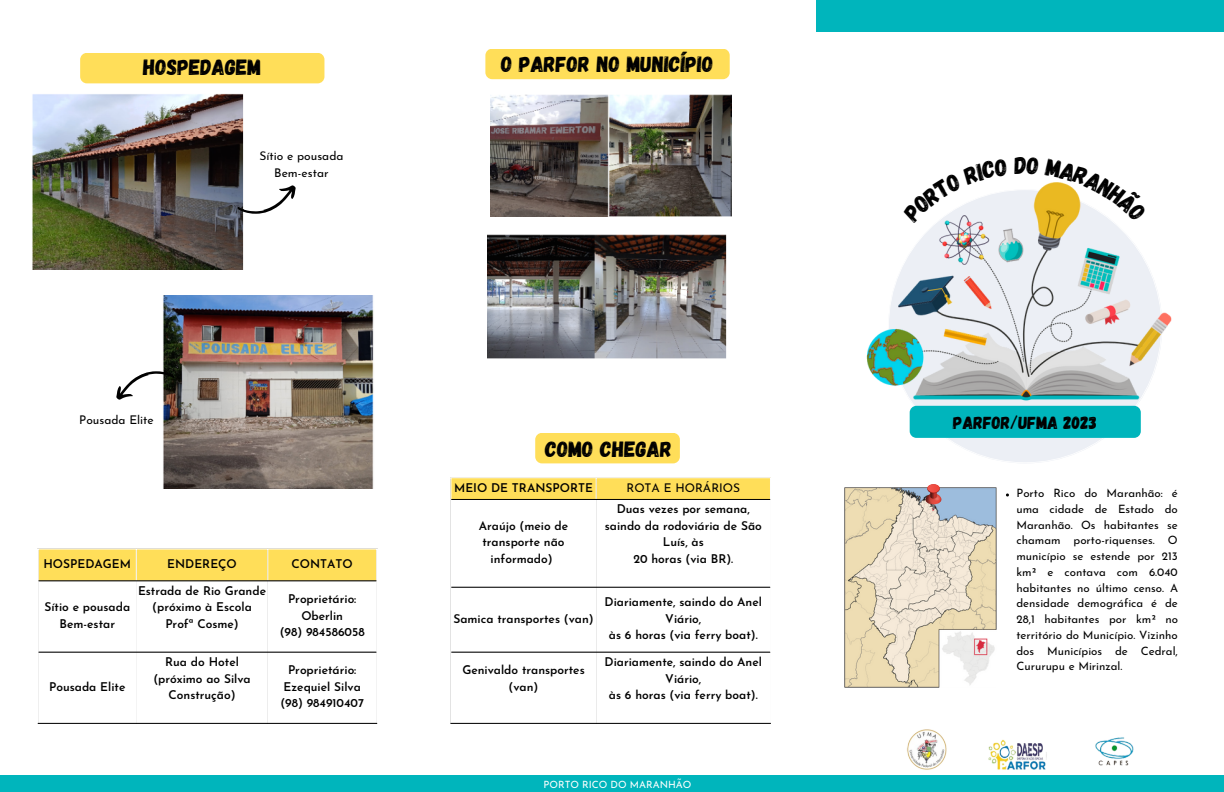
<style>
.page{position:relative;width:1224px;height:792px;background:#fff}
.page>*{position:absolute;margin:0;border:0;box-sizing:border-box;transform-origin:0 0}
.t1{font:22px "Gagalin";color:#000}
.t2{font:17.7px "Gagalin";color:#000}
.t3{font:600 12px/16.5px "Josefin Sans";color:#000;text-align:center}
.t4{font:12px/16.5px "Josefin Sans";color:#000;text-align:center}
.t5{font:11.5px/15.8px "Josefin Sans";color:#000;text-align:justify}
.t6{font:10px "Josefin Sans";color:#fff}
</style>
<div class="page">
<svg style="left:909px;top:428px;width:231px;height:34px"></svg>
<img style="left:866px;top:185px;width:306px;height:243px">
<div style="left:910px;top:406px;width:231px;height:32px;background:#00b5bc;border-radius:7px"></div>
<div style="left:485px;top:49px;width:245px;height:30px;background:#ffde59;border-radius:7px"></div>
<div style="left:0;top:775px;width:1224px;height:17px;background:#00b5bc"></div>
<img style="left:907px;top:729px;width:227px;height:41px">
<div style="left:816px;top:0;width:408px;height:31px;background:#00b5bc"></div>
<div style="left:535px;top:433px;width:145px;height:30px;background:#ffde59;border-radius:7px"></div>
<svg style="left:452px;top:478px;width:318px;height:21px;background:#fedd5a"></svg>
<hr style="left:596px;top:478px;width:1px;height:245px;background:#fff">
<hr style="left:451px;top:499px;width:319px;height:1px;background:#000">
<hr style="left:451px;top:587px;width:319px;height:1px;background:#000">
<hr style="left:451px;top:652px;width:319px;height:1px;background:#000">
<hr style="left:451px;top:723px;width:320px;height:1px;background:#000">
<div style="left:80px;top:53px;width:244px;height:30px;background:#ffde59;border-radius:7px"></div>
<div style="left:39px;top:550px;width:337px;height:31px;background:#ffde59"></div>
<svg style="left:39px;top:651px;width:337px;height:72px"></svg>
<hr style="left:136px;top:549px;width:1px;height:174px;background:#fff">
<hr style="left:267px;top:549px;width:1px;height:174px;background:#fff">
<hr style="left:39px;top:581px;width:337px;height:1px;background:#000">
<hr style="left:39px;top:652px;width:337px;height:1px;background:#000">
<hr style="left:38px;top:723px;width:339px;height:1px;background:#000">
<img style="left:845px;top:488px;width:152px;height:199px">
<svg style="left:926px;top:484px;width:15px;height:26px"></svg>
<img style="left:490px;top:94px;width:241px;height:123px">
<img style="left:32px;top:94px;width:212px;height:175px">
<img style="left:163px;top:295px;width:211px;height:193px">
<img style="left:487px;top:234px;width:240px;height:125px">
<svg style="left:237px;top:181px;width:59px;height:43px"></svg>
<svg style="left:116px;top:362px;width:59px;height:42px"></svg>
<svg style="left:902px;top:185px;width:106px;height:38px"></svg>
<svg style="left:1045px;top:182px;width:102px;height:40px"></svg>
<p class="t1" style="left:143px;top:53px;width:120px">HOSPEDAGEM</p>
<p class="t4" style="left:259px;top:149px;width:86px">Sítio e pousada<br>Bem-estar</p>
<p class="t1" style="left:501px;top:50px;width:214px">O PARFOR NO MUNICÍPIO</p>
<p class="t4" style="left:79px;top:413px;width:76px">Pousada Elite</p>
<p class="t3" style="left:43px;top:557px;width:89px">HOSPEDAGEM</p>
<p class="t3" style="left:167px;top:557px;width:71px">ENDEREÇO</p>
<p class="t3" style="left:292px;top:557px;width:63px">CONTATO</p>
<p class="t3" style="left:44px;top:600px;width:87px">Sítio e pousada<br>Bem-estar</p>
<p class="t3" style="left:138px;top:584px;width:130px">Estrada de Rio Grande</p>
<p class="t3" style="left:152px;top:600px;width:101px">(próximo à Escola<br>Profª Cosme)</p>
<p class="t3" style="left:288px;top:592px;width:70px">Proprietário:<br>Oberlin</p>
<p class="t3" style="left:280px;top:625px;width:86px">(98) 984586058</p>
<p class="t3" style="left:49px;top:680px;width:78px">Pousada Elite</p>
<p class="t3" style="left:165px;top:655px;width:75px">Rua do Hotel</p>
<p class="t3" style="left:153px;top:671px;width:99px">(próximo ao Silva</p>
<p class="t3" style="left:169px;top:688px;width:69px">Construção)</p>
<p class="t3" style="left:284px;top:663px;width:79px">Proprietário:<br>Ezequiel Silva</p>
<p class="t3" style="left:280px;top:696px;width:85px">(98) 984910407</p>
<p class="t1" style="left:545px;top:435px;width:128px">COMO CHEGAR</p>
<p class="t3" style="left:454px;top:480px;width:140px">MEIO DE TRANSPORTE</p>
<p class="t4" style="left:626px;top:480px;width:115px">ROTA E HORÁRIOS</p>
<p class="t3" style="left:479px;top:519px;width:91px">Araújo (meio de transporte não informado)</p>
<p class="t3" style="left:617px;top:502px;width:135px">Duas vezes por semana,</p>
<p class="t3" style="left:605px;top:519px;width:159px">saindo da rodoviária de São<br>Luís, às</p>
<p class="t3" style="left:633px;top:552px;width:101px">20 horas (via BR).</p>
<p class="t3" style="left:453px;top:612px;width:142px">Samica transportes (van)</p>
<p class="t3" style="left:605px;top:595px;width:159px">Diariamente, saindo do Anel<br>Viário,</p>
<p class="t3" style="left:609px;top:628px;width:150px">às 6 horas (via ferry boat).</p>
<p class="t3" style="left:462px;top:663px;width:124px">Genivaldo transportes (van)</p>
<p class="t3" style="left:605px;top:655px;width:159px">Diariamente, saindo do Anel<br>Viário,</p>
<p class="t3" style="left:609px;top:688px;width:150px">às 6 horas (via ferry boat).</p>
<p class="t6" style="left:544px;top:780px;width:149px">PORTO RICO DO MARANHÃO</p>
<p class="t2" style="left:953px;top:411px;width:145px">PARFOR/UFMA 2023</p>
<p class="t5" style="left:1017px;top:486px;width:163px">Porto Rico do Maranhão: é uma cidade de Estado do Maranhão. Os habitantes se chamam porto-riquenses. O município se estende por 213 km² e contava com 6.040 habitantes no último censo. A densidade demográfica é de 28,1 habitantes por km² no território do Município. Vizinho dos Municípios de Cedral, Cururupu e Mirinzal.</p>
</div>
